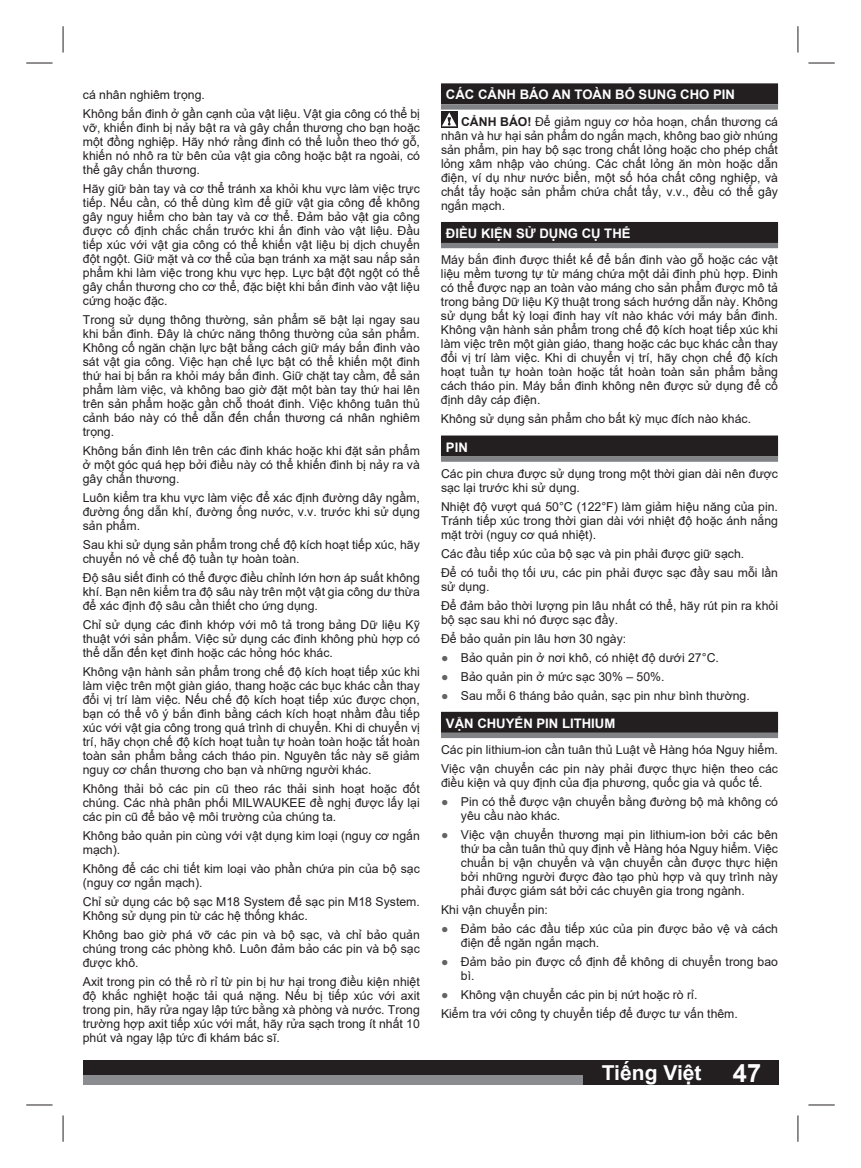
<style>
.page{position:relative;width:861px;height:1168px;background:#fff}
.page>*{position:absolute;margin:0;border:0;box-sizing:border-box;transform-origin:0 0}
.t1{font:700 20.65px "Arial";color:#fff}
.t2{font:700 13.12px "Arial";color:#fff}
.t3{font:12.25px/14px "Arial";color:#231f20;text-align:justify}
.s1{font-weight:700}
.s2{color:#636366}
.s3{font-size:25.38px}
</style>
<div class="page">
<div style="left:83px;top:1060px;width:694px;height:25px;background:#231f20"></div>
<div style="left:83px;top:1075px;width:499px;height:10px;background:#8a8c8f"></div>
<div style="left:441px;top:83px;width:336px;height:21px;background:#231f20"></div>
<div style="left:441px;top:104px;width:336px;height:6px;background:#808285"></div>
<div style="left:441px;top:222px;width:336px;height:21px;background:#231f20"></div>
<div style="left:441px;top:243px;width:336px;height:5px;background:#808285"></div>
<div style="left:441px;top:435px;width:336px;height:21px;background:#231f20"></div>
<div style="left:441px;top:456px;width:336px;height:6px;background:#808285"></div>
<div style="left:441px;top:712px;width:336px;height:21px;background:#231f20"></div>
<div style="left:441px;top:733px;width:336px;height:5px;background:#808285"></div>
<div style="left:441px;top:111px;width:16px;height:17px;background:#6e6c6c"></div>
<svg style="left:441px;top:112px;width:15px;height:14px"></svg>
<svg style="left:26px;top:63px;width:26px;height:1px"></svg>
<svg style="left:808px;top:63px;width:26px;height:1px"></svg>
<svg style="left:26px;top:1104px;width:26px;height:1px"></svg>
<svg style="left:808px;top:1104px;width:26px;height:1px"></svg>
<svg style="left:63px;top:26px;width:1px;height:26px"></svg>
<svg style="left:63px;top:1115px;width:1px;height:26px"></svg>
<svg style="left:797px;top:26px;width:1px;height:26px"></svg>
<svg style="left:797px;top:1115px;width:1px;height:26px"></svg>
<p class="t3" style="left:83px;top:85px;width:338px;line-height:18.9px">cá nhân nghiêm trọng.<br>Không bắn đinh ở gần cạnh của vật liệu. Vật gia công có thể bị</p>
<p class="t3" style="left:83px;top:120px;width:338px">vỡ, khiến đinh bị nảy bật ra và gây chấn thương cho bạn hoặc một đồng nghiệp. Hãy nhớ rằng đinh có thể luồn theo thớ gỗ, khiến nó nhô ra từ bên của vật gia công hoặc bật ra ngoài, có thể gây chấn thương.</p>
<p class="t3" style="left:83px;top:181px;width:338px">Hãy giữ bàn tay và cơ thể tránh xa khỏi khu vực làm việc trực tiếp. Nếu cần, có thể dùng kìm để giữ vật gia công để không gây nguy hiểm cho bàn tay và cơ thể. Đảm bảo vật gia công được cố định chắc chắn trước khi ấn đinh vào vật liệu. Đầu tiếp xúc với vật gia công có thể khiến vật liệu bị dịch chuyển đột ngột. Giữ mặt và cơ thể của bạn tránh xa mặt sau nắp sản phẩm khi làm việc trong khu vực hẹp. Lực bật đột ngột có thể gây chấn thương cho cơ thể, đặc biệt khi bắn đinh vào vật liệu cứng hoặc đặc.</p>
<p class="t3" style="left:83px;top:312px;width:338px">Trong sử dụng thông thường, sản phẩm sẽ bật lại ngay sau khi bắn đinh. Đây là chức năng thông thường của sản phẩm.<br>Không cố ngăn chặn lực bật bằng cách giữ máy bắn đinh vào sát vật gia công. Việc hạn chế lực bật có thể khiến một đinh thứ hai bị bắn ra khỏi máy bắn đinh. Giữ chặt tay cầm, để sản phẩm làm việc, và không bao giờ đặt một bàn tay thứ hai lên trên sản phẩm hoặc gần chỗ thoát đinh. Việc không tuân thủ cảnh báo này có thể dẫn đến chấn thương cá nhân nghiêm trọng.</p>
<p class="t3" style="left:83px;top:443px;width:338px">Không bắn đinh lên trên các đinh khác hoặc khi đặt sản phẩm ở một góc quá hẹp bởi điều này có thể khiến đinh bị nảy ra và gây chấn thương.</p>
<p class="t3" style="left:83px;top:490px;width:338px">Luôn kiểm tra khu vực làm việc để xác định đường dây ngầm, đường ống dẫn khí, đường ống nước, v.v. trước khi sử dụng sản phẩm.</p>
<p class="t3" style="left:83px;top:537px;width:338px">Sau khi sử dụng sản phẩm trong chế độ kích hoạt tiếp xúc, hãy chuyển nó về chế độ tuần tự hoàn toàn.</p>
<p class="t3" style="left:83px;top:570px;width:338px">Độ sâu siết đinh có thể được điều chỉnh lớn hơn áp suất không khí. Bạn nên kiểm tra độ sâu này trên một vật gia công dư thừa để xác định độ sâu cần thiết cho ứng dụng.</p>
<p class="t3" style="left:83px;top:617px;width:338px">Chỉ sử dụng các đinh khớp với mô tả trong bảng Dữ liệu Kỹ thuật với sản phẩm. Việc sử dụng các đinh không phù hợp có thể dẫn đến kẹt đinh hoặc các hỏng hóc khác.</p>
<p class="t3" style="left:83px;top:664px;width:338px">Không vận hành sản phẩm trong chế độ kích hoạt tiếp xúc khi làm việc trên một giàn giáo, thang hoặc các bục khác cần thay đổi vị trí làm việc. Nếu chế độ kích hoạt tiếp xúc được chọn, bạn có thể vô ý bắn đinh bằng cách kích hoạt nhầm đầu tiếp xúc với vật gia công trong quá trình di chuyển. Khi di chuyển vị trí, hãy chọn chế độ kích hoạt tuần tự hoàn toàn hoặc tắt hoàn toàn sản phẩm bằng cách tháo pin. Nguyên tắc này sẽ giảm nguy cơ chấn thương cho bạn và những người khác.</p>
<p class="t3" style="left:83px;top:781px;width:338px">Không thải bỏ các pin cũ theo rác thải sinh hoạt hoặc đốt chúng. Các nhà phân phối MILWAUKEE đề nghị được lấy lại các pin cũ để bảo vệ môi trường của chúng ta.</p>
<p class="t3" style="left:83px;top:828px;width:338px">Không bảo quản pin cùng với vật dụng kim loại (nguy cơ ngắn mạch).</p>
<p class="t3" style="left:83px;top:861px;width:338px">Không để các chi tiết kim loại vào phần chứa pin của bộ sạc (nguy cơ ngắn mạch).</p>
<p class="t3" style="left:83px;top:894px;width:338px">Chỉ sử dụng các bộ sạc M18 System để sạc pin M18 System.<br>Không sử dụng pin từ các hệ thống khác.</p>
<p class="t3" style="left:83px;top:927px;width:338px">Không bao giờ phá vỡ các pin và bộ sạc, và chỉ bảo quản chúng trong các phòng khô. Luôn đảm bảo các pin và bộ sạc được khô.</p>
<p class="t3" style="left:83px;top:974px;width:338px">Axit trong pin có thể rò rỉ từ pin bị hư hại trong điều kiện nhiệt độ khắc nghiệt hoặc tải quá nặng. Nếu bị tiếp xúc với axit trong pin, hãy rửa ngay lập tức bằng xà phòng và nước. Trong trường hợp axit tiếp xúc với mắt, hãy rửa sạch trong ít nhất 10 phút và ngay lập tức đi khám bác sĩ.</p>
<p class="t2" style="left:446px;top:88px;width:290px">CÁC CẢNH BÁO AN TOÀN BỔ SUNG CHO PIN</p>
<p class="t3" style="left:441px;top:115px;width:338px;text-indent:20px"><span class="s1">CẢNH BÁO!</span> Để giảm nguy cơ hỏa hoạn, chấn thương cá nhân và hư hại sản phẩm do ngắn mạch, không bao giờ nhúng sản phẩm, pin hay bộ sạc trong chất lỏng hoặc cho phép chất lỏng xâm nhập vào chúng. Các chất lỏng ăn mòn hoặc dẫn điện, ví dụ như nước biển, một số hóa chất công nghiệp, và chất tẩy hoặc sản phẩm chứa chất tẩy, v.v., đều có thể gây ngắn mạch.</p>
<p class="t2" style="left:446px;top:226px;width:186px">ĐIỀU KIỆN SỬ DỤNG CỤ THỂ</p>
<p class="t3" style="left:441px;top:253px;width:338px">Máy bắn đinh được thiết kế để bắn đinh vào gỗ hoặc các vật liệu mềm tương tự từ máng chứa một dải đinh phù hợp. Đinh có thể được nạp an toàn vào máng cho sản phẩm được mô tả trong bảng Dữ liệu Kỹ thuật trong sách hướng dẫn này. Không sử dụng bất kỳ loại đinh hay vít nào khác với máy bắn đinh.<br>Không vận hành sản phẩm trong chế độ kích hoạt tiếp xúc khi làm việc trên một giàn giáo, thang hoặc các bục khác cần thay đổi vị trí làm việc. Khi di chuyển vị trí, hãy chọn chế độ kích hoạt tuần tự hoàn toàn hoặc tắt hoàn toàn sản phẩm bằng cách tháo pin. Máy bắn đinh không nên được sử dụng để cố định dây cáp điện.</p>
<p class="t3" style="left:441px;top:412px;width:311px">Không sử dụng sản phẩm cho bất kỳ mục đích nào khác.</p>
<p class="t2" style="left:446px;top:440px;width:23px">PIN</p>
<p class="t3" style="left:441px;top:467px;width:338px">Các pin chưa được sử dụng trong một thời gian dài nên được sạc lại trước khi sử dụng.</p>
<p class="t3" style="left:441px;top:500px;width:338px">Nhiệt độ vượt quá 50°C (122°F) làm giảm hiệu năng của pin.<br>Tránh tiếp xúc trong thời gian dài với nhiệt độ hoặc ánh nắng mặt trời (nguy cơ quá nhiệt).</p>
<p class="t3" style="left:441px;top:544px;width:338px;line-height:18.9px">Các đầu tiếp xúc của bộ sạc và pin phải được giữ sạch.<br>Để có tuổi thọ tối ưu, các pin phải được sạc đầy sau mỗi lần</p>
<p class="t3" style="left:441px;top:577px;width:338px;line-height:18.9px">sử dụng.<br>Để đảm bảo thời lượng pin lâu nhất có thể, hãy rút pin ra khỏi</p>
<p class="t3" style="left:441px;top:610px;width:187px;line-height:18.9px">bộ sạc sau khi nó được sạc đầy.<br>Để bảo quản pin lâu hơn 30 ngày:</p>
<p class="t3" style="left:441px;top:650px;width:279px"><span class="s2">●</span> Bảo quản pin ở nơi khô, có nhiệt độ dưới 27°C.</p>
<p class="t3" style="left:441px;top:669px;width:225px"><span class="s2">●</span> Bảo quản pin ở mức sạc 30% – 50%.</p>
<p class="t3" style="left:441px;top:688px;width:310px"><span class="s2">●</span> Sau mỗi 6 tháng bảo quản, sạc pin như bình thường.</p>
<p class="t2" style="left:446px;top:716px;width:171px">VẬN CHUYỂN PIN LITHIUM</p>
<p class="t3" style="left:441px;top:740px;width:338px;line-height:18.9px">Các pin lithium-ion cần tuân thủ Luật về Hàng hóa Nguy hiểm.<br>Việc vận chuyển các pin này phải được thực hiện theo các</p>
<p class="t3" style="left:441px;top:776px;width:323px">điều kiện và quy định của địa phương, quốc gia và quốc tế.</p>
<p class="t3" style="left:460px;top:795px;width:318px;text-indent:-20px"><span class="s2">●</span> Pin có thể được vận chuyển bằng đường bộ mà không có yêu cầu nào khác.</p>
<p class="t3" style="left:460px;top:828px;width:318px;text-indent:-20px"><span class="s2">●</span> Việc vận chuyển thương mại pin lithium-ion bởi các bên thứ ba cần tuân thủ quy định về Hàng hóa Nguy hiểm. Việc chuẩn bị vận chuyển và vận chuyển cần được thực hiện bởi những người được đào tạo phù hợp và quy trình này phải được giám sát bởi các chuyên gia trong ngành.</p>
<p class="t3" style="left:441px;top:903px;width:108px">Khi vận chuyển pin:</p>
<p class="t3" style="left:460px;top:922px;width:318px;text-indent:-20px"><span class="s2">●</span> Đảm bảo các đầu tiếp xúc của pin được bảo vệ và cách điện để ngăn ngắn mạch.</p>
<p class="t3" style="left:460px;top:955px;width:318px;text-indent:-20px"><span class="s2">●</span> Đảm bảo pin được cố định để không di chuyển trong bao bì.</p>
<p class="t3" style="left:441px;top:985px;width:298px;line-height:18.9px"><span class="s2">●</span> Không vận chuyển các pin bị nứt hoặc rò rỉ.<br>Kiểm tra với công ty chuyển tiếp để được tư vấn thêm.</p>
<h1 class="t1" style="left:601px;top:1061px;width:161px">Tiếng Việt <span class="s3">47</span></h1>
</div>
